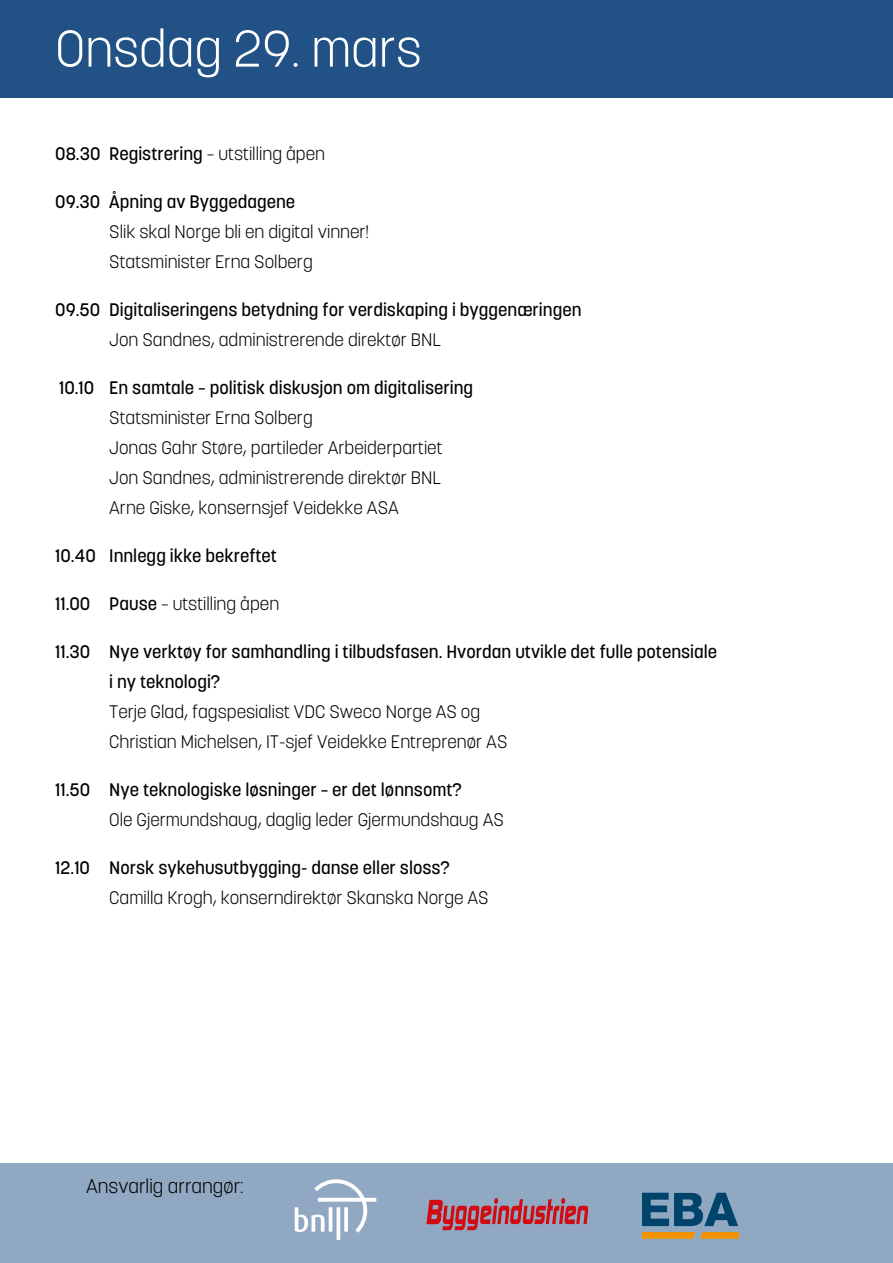
<style>
.page{position:relative;width:893px;height:1263px;background:#fff}
.page>*{position:absolute;margin:0;border:0;box-sizing:border-box;transform-origin:0 0}
.t1{font:300 51px "Korolev";color:#fff}
.t2{font:300 19.5px "Korolev";color:#000}
.t3{font:300 18px/30px "Korolev";color:#020203}
.t4{font:500 18px/30px "Korolev";color:#000}
.s1{font-weight:300;color:#020203}
.s2{font-weight:500;color:#000}
</style>
<div class="page">
<div style="left:0;top:0;width:893px;height:98px;background:#225185"></div>
<div style="left:0;top:1163px;width:893px;height:100px;background:#90a8c2"></div>
<svg style="left:642px;top:1232px;width:97px;height:7px"></svg>
<svg style="left:642px;top:1193px;width:96px;height:33px"></svg>
<svg style="left:426px;top:1198px;width:162px;height:32px"></svg>
<svg style="left:295px;top:1179px;width:81px;height:54px"></svg>
<svg style="left:344px;top:1207px;width:4px;height:24px"></svg>
<svg style="left:336px;top:1207px;width:4px;height:33px"></svg>
<h1 class="t1" style="left:55px;top:16px;width:368px">Onsdag 29. mars</h1>
<p class="t4" style="left:55px;top:138px;width:271px">08.30 Registrering <span class="s1">– utstilling åpen</span></p>
<p class="t4" style="left:55px;top:186px;width:241px">09.30 Åpning av Byggedagene</p>
<p class="t3" style="left:109px;top:216px;width:261px">Slik skal Norge bli en digital vinner!<br>Statsminister Erna Solberg</p>
<p class="t4" style="left:55px;top:294px;width:528px">09.50 Digitaliseringens betydning for verdiskaping i byggenæringen</p>
<p class="t3" style="left:109px;top:324px;width:333px">Jon Sandnes, administrerende direktør BNL</p>
<p class="t4" style="left:59px;top:372px;width:415px">10.10 En samtale – politisk diskusjon om digitalisering</p>
<p class="t3" style="left:109px;top:402px;width:335px">Statsminister Erna Solberg<br>Jonas Gahr Støre, partileder Arbeiderpartiet Jon Sandnes, administrerende direktør BNL Arne Giske, konsernsjef Veidekke ASA</p>
<p class="t4" style="left:55px;top:540px;width:223px">10.40 Innlegg ikke bekreftet</p>
<p class="t3" style="left:55px;top:588px;width:226px"><span class="s2">11.00 Pause</span> – utstilling åpen</p>
<p class="t4" style="left:109px;top:636px;width:609px;text-indent:-54px">11.30 Nye verktøy for samhandling i tilbudsfasen. Hvordan utvikle det fulle potensiale i ny teknologi?</p>
<p class="t3" style="left:109px;top:696px;width:400px">Terje Glad, fagspesialist VDC Sweco Norge AS og<br>Christian Michelsen, IT-sjef Veidekke Entreprenør AS</p>
<p class="t4" style="left:55px;top:774px;width:408px">11.50 Nye teknologiske løsninger – er det lønnsomt?</p>
<p class="t3" style="left:109px;top:804px;width:396px">Ole Gjermundshaug, daglig leder Gjermundshaug AS</p>
<p class="t4" style="left:55px;top:852px;width:396px">12.10 Norsk sykehusutbygging- danse eller sloss?</p>
<p class="t3" style="left:109px;top:882px;width:381px">Camilla Krogh, konserndirektør Skanska Norge AS</p>
<p class="t2" style="left:86px;top:1174px;width:159px">Ansvarlig arrangør:</p>
</div>
